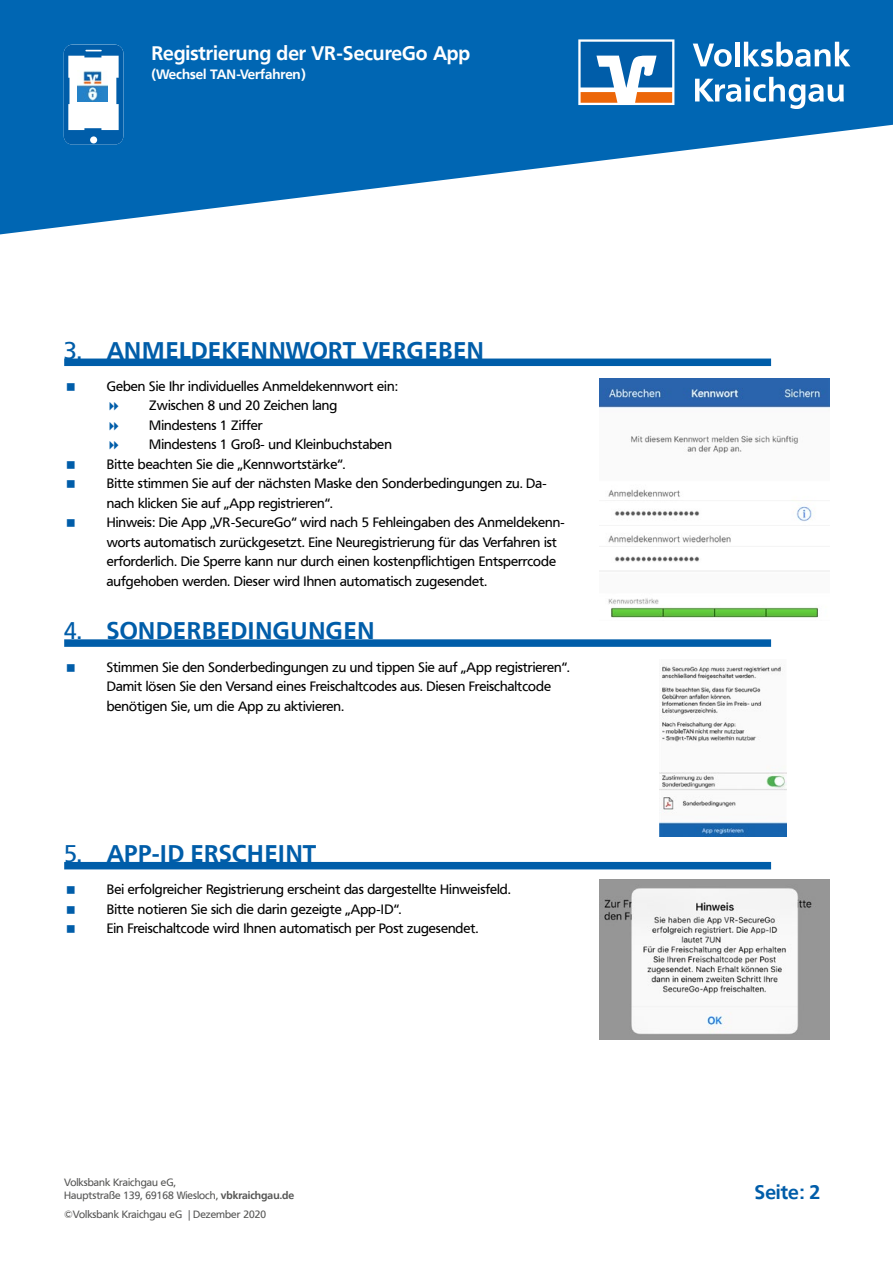
<style>
.page{position:relative;width:893px;height:1263px;background:#fff}
.page>*{position:absolute;margin:0;border:0;box-sizing:border-box;transform-origin:0 0}
.t1{font:700 24px "Frutiger VR";letter-spacing:.04em;color:#005da9}
.t2{font:700 24px "Frutiger VR";letter-spacing:.02em;color:#005da9}
.t3{font:700 19.5px "Frutiger VR";color:#fff}
.t4{font:700 19.5px "Frutiger VR";color:#005da9}
.t5{font:13.5px/19.5px "Frutiger VR";color:#000}
.t6{font:700 13.5px "Frutiger VR";color:#fff}
.t7{font:10.5px/13.5px "Frutiger VR";color:#575756}
.s1{font-weight:400}
.s2{font-weight:700}
</style>
<div class="page">
<svg style="left:0;top:0;width:893px;height:235px;fill:#0066b3"></svg>
<svg style="left:693px;top:44px;width:39px;height:23px"></svg>
<hr style="left:735px;top:42px;width:4px;height:24px;background:#fff">
<svg style="left:744px;top:42px;width:106px;height:25px"></svg>
<svg style="left:695px;top:77px;width:149px;height:31px"></svg>
<svg style="left:578px;top:39px;width:96px;height:66px"></svg>
<svg style="left:64px;top:45px;width:59px;height:100px"></svg>
<img style="left:77px;top:70px;width:31px;height:31px">
<div style="left:64px;top:358px;width:707px;height:8px;background:#005da9"></div>
<div style="left:64px;top:639px;width:707px;height:8px;background:#005da9"></div>
<div style="left:64px;top:862px;width:707px;height:7px;background:#005da9"></div>
<img style="left:600px;top:378px;width:229px;height:240px">
<img style="left:600px;top:880px;width:229px;height:160px">
<img style="left:659px;top:665px;width:128px;height:172px">
<h2 class="t3" style="left:151px;top:41px;width:320px">Registrierung der VR-SecureGo App</h2>
<p class="t6" style="left:151px;top:66px;width:156px">(Wechsel TAN-Verfahren)</p>
<h1 class="t1" style="left:64px;top:336px;width:421px"><span class="s1">3.</span> ANMELDEKENNWORT VERGEBEN</h1>
<p class="t5" style="left:107px;top:376px;width:292px">Geben Sie Ihr individuelles Anmeldekennwort ein:</p>
<p class="t5" style="left:149px;top:396px;width:190px">Zwischen 8 und 20 Zeichen lang</p>
<p class="t5" style="left:149px;top:415px;width:115px">Mindestens 1 Ziffer</p>
<p class="t5" style="left:149px;top:435px;width:244px">Mindestens 1 Groß- und Kleinbuchstaben</p>
<p class="t5" style="left:107px;top:454px;width:240px">Bitte beachten Sie die „Kennwortstärke“.</p>
<p class="t5" style="left:107px;top:474px;width:442px">Bitte stimmen Sie auf der nächsten Maske den Sonderbedingungen zu. Da-</p>
<p class="t5" style="left:107px;top:493px;width:227px">nach klicken Sie auf „App registrieren“.</p>
<p class="t5" style="left:107px;top:513px;width:460px">Hinweis: Die App „VR-SecureGo“ wird nach 5 Fehleingaben des Anmeldekenn-</p>
<p class="t5" style="left:107px;top:532px;width:452px">worts automatisch zurückgesetzt. Eine Neuregistrierung für das Verfahren ist</p>
<p class="t5" style="left:107px;top:552px;width:451px">erforderlich. Die Sperre kann nur durch einen kostenpflichtigen Entsperrcode</p>
<p class="t5" style="left:107px;top:571px;width:382px">aufgehoben werden. Dieser wird Ihnen automatisch zugesendet.</p>
<h1 class="t1" style="left:64px;top:616px;width:312px"><span class="s1">4.</span> SONDERBEDINGUNGEN</h1>
<p class="t5" style="left:107px;top:657px;width:464px">Stimmen Sie den Sonderbedingungen zu und tippen Sie auf „App registrieren“.<br>Damit lösen Sie den Versand eines Freischaltcodes aus. Diesen Freischaltcode benötigen Sie, um die App zu aktivieren.</p>
<h1 class="t2" style="left:64px;top:839px;width:254px"><span class="s1">5.</span> APP-ID ERSCHEINT</h1>
<p class="t5" style="left:107px;top:880px;width:405px">Bei erfolgreicher Registrierung erscheint das dargestellte Hinweisfeld.<br>Bitte notieren Sie sich die darin gezeigte „App-ID“.<br>Ein Freischaltcode wird Ihnen automatisch per Post zugesendet.</p>
<p class="t7" style="left:64px;top:1175px;width:232px">Volksbank Kraichgau eG,<br>Hauptstraße 139, 69168 Wiesloch, <span class="s2">vbkraichgau.de</span></p>
<p class="t7" style="left:64px;top:1208px;width:203px">©Volksbank Kraichgau eG | Dezember 2020</p>
<h2 class="t4" style="left:755px;top:1180px;width:67px">Seite: 2</h2>
</div>
